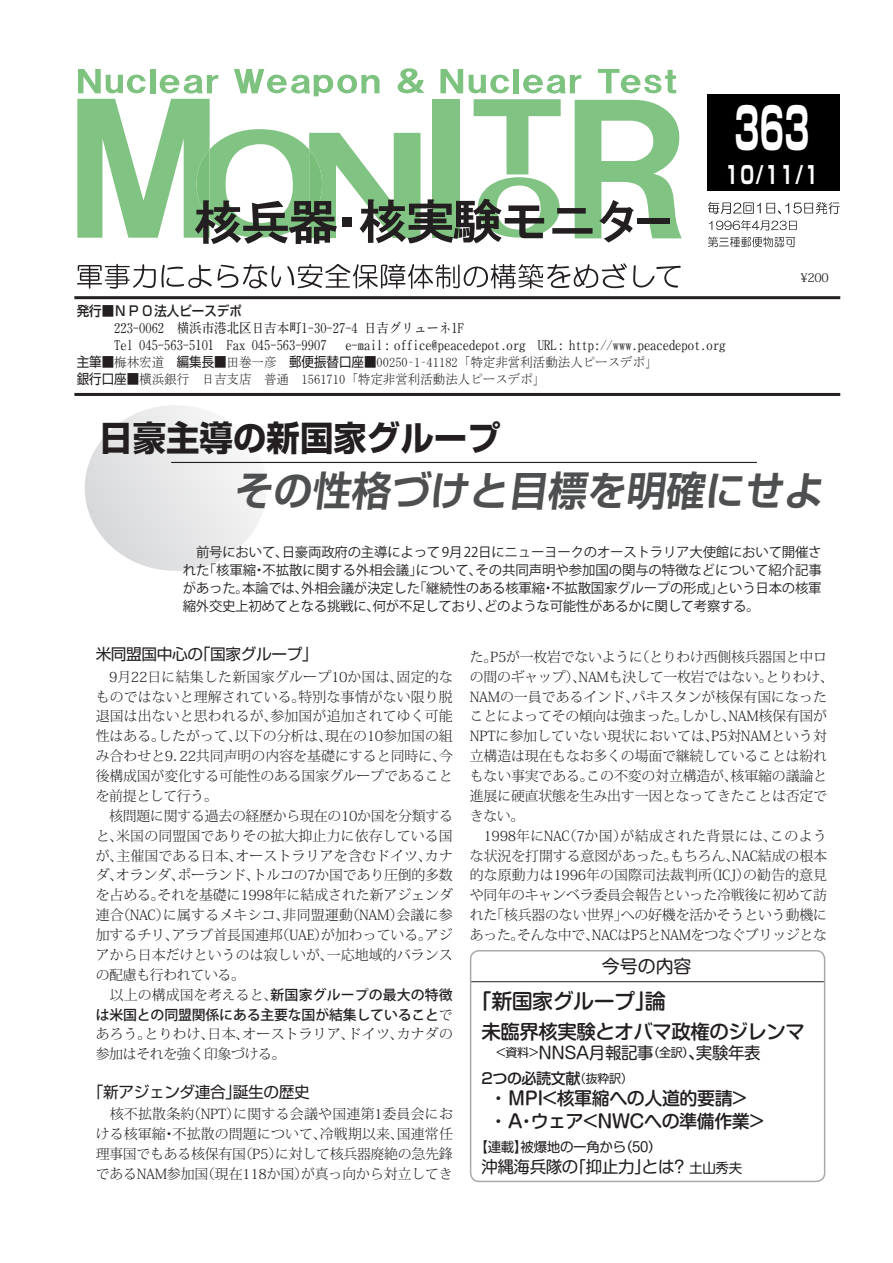
<style>
.page{position:relative;width:893px;height:1263px;background:#fff}
.page>*{position:absolute;margin:0;border:0;box-sizing:border-box;transform-origin:0 0}
.t1{font:700 56.85px "Shin Go Pro";color:#fff;scale:.54 1}
.t2{font:700 40.5px "Shin Go Pro De";color:#4e4f50}
.t3{font:700 34.5px "Shin Go Pro";color:#231f20}
.t4{font:700 24px "Shin Go Pro";color:#fff;scale:.7 1}
.略語{font:500 21px "Shin M Go Pro";letter-spacing:-.025em;color:#231f20}
.略語-2{font:500 19.5px "Shin M Go Pro";letter-spacing:-.025em;color:#231f20}
.略語-3{font:500 18px "Shin M Go Pro";letter-spacing:-.025em;color:#231f20}
.略語-4{font:18px "Shin M Go Pro";color:#231f20}
.略語-5{font:16.5px "Shin M Go Pro";letter-spacing:-.025em;color:#231f20}
.本文小見出し{font:15.75px "Shin Go Pro";letter-spacing:-.025em;color:#231f20}
.略語-6{font:500 15px "Shin Go Pro";letter-spacing:-.025em;color:#231f20}
.モニター本文{font:300 13.95px/20px "Koz Min Pro";letter-spacing:-.01em;color:#231f20;text-align:justify}
.リード{font:13.5px/18px "Koz Go Pro";letter-spacing:-.025em;color:#231f20;text-align:justify}
.t5{font:13.5px/17px "MS Mincho";color:#231f20;scale:.93 1}
.t6{font:13.5px/17px "A1 Mincho Std Bold 90 ms RKSJ H";color:#231f20;scale:.93 1}
.略語-7{font:13.5px "Shin M Go Pro";letter-spacing:-.025em;color:#231f20}
.t7{font:12px "Koz Min Pro";color:#231f20}
.s1{font-family:"Shin Go Pro Medium 90 ms RKSJ H"}
.s2{font-family:"A1 Mincho Std Bold 90 ms RKSJ H"}
.s3{font-family:"Shin Go Pro Regular 90 ms RKSJ H"}
.s4{font-family:"Koz Go Pro";font-weight:500}
.s5{font-size:12px}
.s6{font-weight:400;font-size:12px}
.s7{font-size:13.5px}
</style>
<div class="page">
<div style="left:85px;top:405px;width:182px;height:166px;background:linear-gradient(to right,#d9dadb,#f5f5f6);border-radius:50%"></div>
<div style="left:707px;top:95px;width:133px;height:96px;background:#000"></div>
<svg style="left:708px;top:202px;width:132px;height:12px"></svg>
<svg style="left:709px;top:220px;width:88px;height:11px"></svg>
<svg style="left:708px;top:237px;width:87px;height:10px"></svg>
<svg style="left:77px;top:264px;width:79px;height:25px"></svg>
<svg style="left:162px;top:265px;width:50px;height:23px"></svg>
<svg style="left:218px;top:263px;width:409px;height:26px"></svg>
<svg style="left:633px;top:265px;width:48px;height:23px"></svg>
<hr style="left:74px;top:296px;width:766px;height:3px;background:#231f20">
<hr style="left:74px;top:393px;width:766px;height:3px;background:#231f20">
<svg style="left:77px;top:68px;width:605px;height:176px"></svg>
<div style="left:637px;top:218px;width:32px;height:6px;background:#231f20"></div>
<hr style="left:471px;top:981px;width:353px;height:1px;background:#231f20">
<div style="left:470px;top:950px;width:355px;height:232px;border:1px solid #a8a9ad;border-radius:9px"></div>
<hr style="left:171px;top:462px;width:586px;height:1px;background:#231f20">
<p class="t1" style="left:734px;top:84px;width:140px">363</p>
<p class="t4" style="left:725px;top:156px;width:135px">10/11/1</p>
<p class="t6" style="left:114px;top:301px;width:378px;text-indent:-38px"><span class="s1">発行■ＮＰＯ法人ピースデポ<br></span>223-0062　横浜市港北区日吉本町1-30-27-4 日吉グリューネ1F<br>Tel 045-563-5101 Fax 045-563-9907</p>
<p class="t5" style="left:77px;top:337px;width:699px;text-indent:269px"><span class="s2">e-mail: office@peacedepot.org URL: http://www.peacedepot.org</span><span class="s3">主筆■</span>梅林宏道　<span class="s3">編集長■</span>田巻一彦 <span class="s3">郵便振替口座■</span>00250‑1‑41182「特定非営利活動法人ピースデポ」<br><span class="s3">銀行口座■</span>横浜銀行　日吉支店　普通　1561710「特定非営利活動法人ピースデポ」</p>
<p class="t7" style="left:800px;top:269px;width:30px">¥200</p>
<p class="t3" style="left:99px;top:410px;width:403px">日豪主導の新国家グループ</p>
<p class="t2" style="left:115px;top:457px;width:716px">　　　その性格づけと目標を明確にせよ</p>
<p class="リード" style="left:183px;top:544px;width:640px">　前号において、日豪両政府の主導によって9月22日にニューヨークのオーストラリア大使館において開催された「核軍縮・不拡散に関する外相会議」について、その共同声明や参加国の関与の特徴などについて紹介記事があった。本論では、外相会議が決定した「継続性のある核軍縮・不拡散国家グループの形成」という日本の核軍縮外交史上初めてとなる挑戦に、何が不足しており、どのような可能性があるかに関して考察する。</p>
<p class="本文小見出し" style="left:96px;top:641px;width:224px">米同盟国中心の「国家グループ」</p>
<p class="モニター本文" style="left:96px;top:666px;width:359px">　9月22日に結集した新国家グループ10か国は、固定的なものではないと理解されている。特別な事情がない限り脱退国は出ないと思われるが、参加国が追加されてゆく可能性はある。したがって、以下の分析は、現在の10参加国の組み合わせと9．22共同声明の内容を基礎にすると同時に、今後構成国が変化する可能性のある国家グループであることを前提として行う。</p>
<p class="モニター本文" style="left:96px;top:805px;width:359px">　核問題に関する過去の経歴から現在の10か国を分類すると、米国の同盟国でありその拡大抑止力に依存している国が、主催国である日本、オーストラリアを含むドイツ、カナダ、オランダ、ポーランド、トルコの7か国であり圧倒的多数を占める。それを基礎に1998年に結成された新アジェンダ連合（NAC）に属するメキシコ、非同盟運動（NAM）会議に参加するチリ、アラブ首長国連邦（UAE）が加わっている。アジアから日本だけというのは寂しいが、一応地域的バランスの配慮も行われている。</p>
<p class="モニター本文" style="left:96px;top:984px;width:359px">　以上の構成国を考えると、<span class="s4">新国家グループの最大の特徴は米国との同盟関係にある主要な国が結集していること</span>であろう。とりわけ、日本、オーストラリア、ドイツ、カナダの参加はそれを強く印象づける。</p>
<p class="本文小見出し" style="left:88px;top:1079px;width:224px">「新アジェンダ連合」誕生の歴史</p>
<p class="モニター本文" style="left:96px;top:1103px;width:359px">　核不拡散条約（NPT）に関する会議や国連第1委員会における核軍縮・不拡散の問題について、冷戦期以来、国連常任理事国でもある核保有国（P5）に対して核兵器廃絶の急先鋒であるNAM参加国（現在118か国）が真っ向から対立してき</p>
<p class="モニター本文" style="left:470px;top:646px;width:365px;text-align:left">た。P5が一枚岩でないように（とりわけ西側核兵器国と中ロの間のギャップ）、NAMも決して一枚岩ではない。とりわけ、<br>NAMの一員であるインド、パキスタンが核保有国になったことによってその傾向は強まった。しかし、NAM核保有国が<br>NPTに参加していない現状においては、P5対NAMという対立構造は現在もなお多くの場面で継続していることは紛れもない事実である。この不変の対立構造が、核軍縮の議論と進展に硬直状態を生み出す一因となってきたことは否定できない。</p>
<p class="モニター本文" style="left:470px;top:825px;width:359px">　1998年にNAC（7か国）が結成された背景には、このような状況を打開する意図があった。もちろん、NAC結成の根本的な原動力は1996年の国際司法裁判所（ICJ）の勧告的意見や同年のキャンベラ委員会報告といった冷戦後に初めて訪れた「核兵器のない世界」への好機を活かそうという動機にあった。そんな中で、NACはP5とNAMをつなぐブリッジとな</p>
<p class="略語-4" style="left:602px;top:952px;width:91px">今号の内容</p>
<p class="略語" style="left:471px;top:984px;width:196px">「新国家グループ」論</p>
<p class="略語-2" style="left:481px;top:1016px;width:325px">未臨界核実験とオバマ政権のジレンマ</p>
<p class="略語-5" style="left:496px;top:1039px;width:266px"><span class="s5">&lt;資料&gt;</span>NNSA月報記事<span class="s5">（全訳）</span>、実験年表</p>
<p class="略語-6" style="left:481px;top:1066px;width:153px">2つの必読文献<span class="s6">（抜粋訳）</span></p>
<p class="略語-3" style="left:490px;top:1084px;width:259px">・ MPI&lt;核軍縮への人道的要請&gt;</p>
<p class="略語-3" style="left:490px;top:1107px;width:276px">・ A・ウェア&lt;NWCへの準備作業&gt;</p>
<p class="略語-7" style="left:475px;top:1136px;width:188px">【連載】被爆地の一角から（50）</p>
<p class="略語-5" style="left:481px;top:1153px;width:262px">沖縄海兵隊の「抑止力」とは? <span class="s7">土山秀夫</span></p>
</div>
